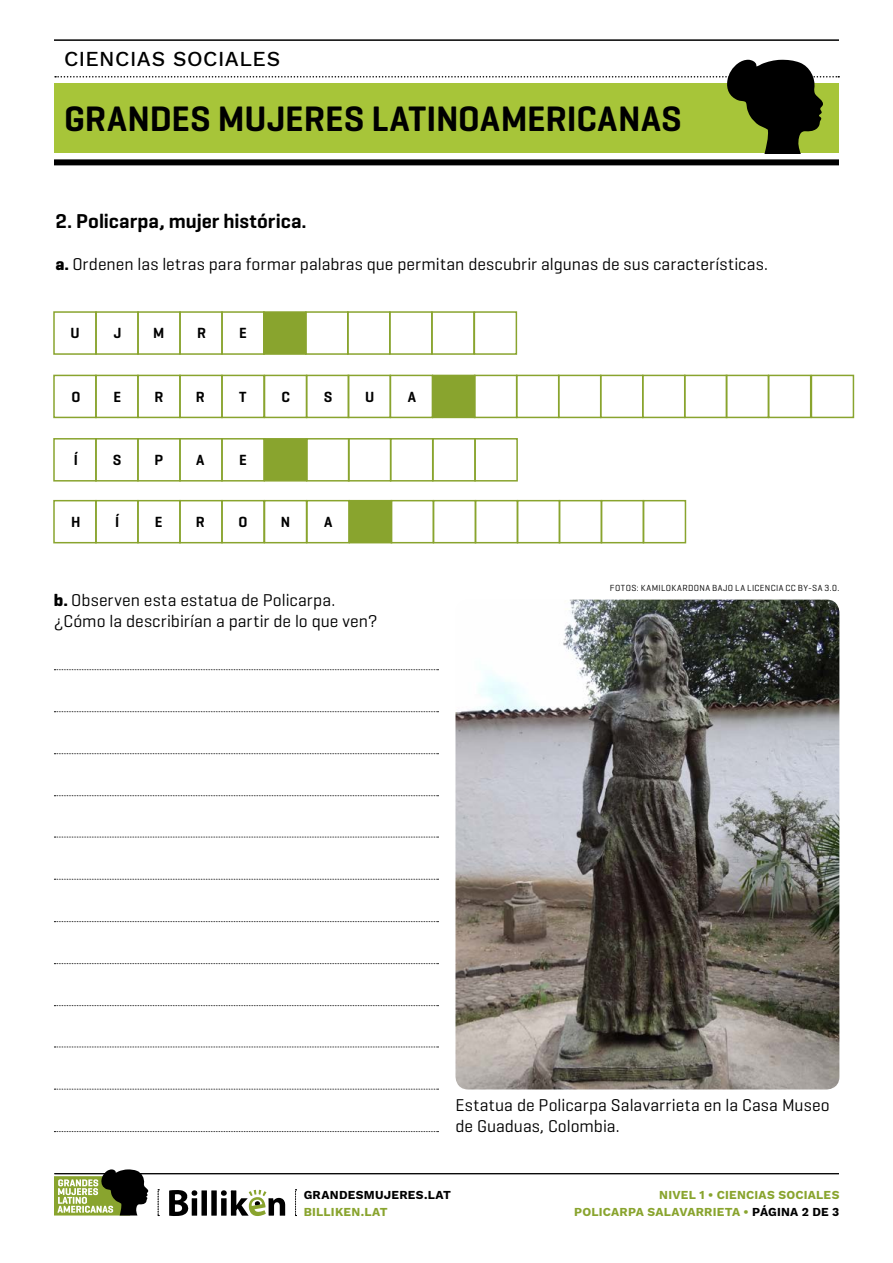
<style>
.page{position:relative;width:893px;height:1263px;background:#fff}
.page>*{position:absolute;margin:0;border:0;box-sizing:border-box;transform-origin:0 0}
.t1{font:600 36px "Geogrotesque";color:#000}
.t2{font:500 21px "Work Sans";letter-spacing:.025em;color:#000}
.t3{font:600 20.4px "Geogrotesque";color:#000}
.t4{font:17.4px/21px "Geogrotesque";letter-spacing:.005em;color:#000}
.t5{font:600 15px "Geogrotesque";color:#000}
.t6{font:700 12px/17px "Work Sans";letter-spacing:.02em;color:#89a42e;text-align:right}
.t7{font:700 12px "Work Sans";letter-spacing:.025em;color:#000}
.t8{font:9px "Geogrotesque";letter-spacing:.045em;color:#000}
.s1{font-weight:700}
.s2{color:#000}
</style>
<div class="page">
<div style="left:54px;top:159px;width:785px;height:6px;background:#000"></div>
<hr style="left:54px;top:39px;width:785px;height:2px;background:#000">
<svg style="left:55px;top:60px;width:784px;height:93px"></svg>
<svg style="left:169px;top:1190px;width:116px;height:26px"></svg>
<svg style="left:54px;top:1169px;width:95px;height:46px"></svg>
<hr style="left:54px;top:1173px;width:785px;height:1px;background:#000">
<svg style="left:158px;top:1189px;width:1px;height:27px"></svg>
<svg style="left:295px;top:1189px;width:2px;height:27px"></svg>
<div style="left:53px;top:311px;width:44px;height:44px;border:2px solid #89a42e"></div>
<div style="left:95px;top:311px;width:44px;height:44px;border:2px solid #89a42e"></div>
<div style="left:137px;top:311px;width:44px;height:44px;border:2px solid #89a42e"></div>
<div style="left:179px;top:311px;width:44px;height:44px;border:2px solid #89a42e"></div>
<div style="left:221px;top:311px;width:44px;height:44px;border:2px solid #89a42e"></div>
<div style="left:263px;top:311px;width:44px;height:44px;background:#89a42e;border:2px solid #89a42e"></div>
<div style="left:305px;top:311px;width:44px;height:44px;border:2px solid #89a42e"></div>
<div style="left:347px;top:311px;width:44px;height:44px;border:2px solid #89a42e"></div>
<div style="left:389px;top:311px;width:44px;height:44px;border:2px solid #89a42e"></div>
<div style="left:431px;top:311px;width:44px;height:44px;border:2px solid #89a42e"></div>
<div style="left:474px;top:311px;width:43px;height:44px;border:2px solid #89a42e"></div>
<div style="left:53px;top:375px;width:44px;height:43px;border:2px solid #89a42e"></div>
<div style="left:53px;top:438px;width:44px;height:43px;border:2px solid #89a42e"></div>
<div style="left:53px;top:500px;width:44px;height:43px;border:2px solid #89a42e"></div>
<div style="left:349px;top:500px;width:43px;height:43px;background:#89a42e"></div>
<div style="left:432px;top:375px;width:43px;height:43px;background:#89a42e"></div>
<div style="left:432px;top:438px;width:44px;height:43px;border:2px solid #89a42e"></div>
<div style="left:474px;top:438px;width:44px;height:43px;border:2px solid #89a42e"></div>
<div style="left:95px;top:375px;width:44px;height:43px;border:2px solid #89a42e"></div>
<div style="left:95px;top:438px;width:44px;height:43px;border:2px solid #89a42e"></div>
<div style="left:95px;top:500px;width:44px;height:43px;border:2px solid #89a42e"></div>
<div style="left:391px;top:500px;width:43px;height:43px;border:2px solid #89a42e"></div>
<div style="left:474px;top:375px;width:43px;height:43px;border:2px solid #89a42e"></div>
<div style="left:137px;top:375px;width:44px;height:43px;border:2px solid #89a42e"></div>
<div style="left:137px;top:438px;width:44px;height:43px;border:2px solid #89a42e"></div>
<div style="left:137px;top:500px;width:44px;height:43px;border:2px solid #89a42e"></div>
<div style="left:433px;top:500px;width:43px;height:43px;border:2px solid #89a42e"></div>
<div style="left:516px;top:375px;width:43px;height:43px;border:2px solid #89a42e"></div>
<div style="left:179px;top:375px;width:44px;height:43px;border:2px solid #89a42e"></div>
<div style="left:179px;top:438px;width:44px;height:43px;border:2px solid #89a42e"></div>
<div style="left:179px;top:500px;width:44px;height:43px;border:2px solid #89a42e"></div>
<div style="left:475px;top:500px;width:43px;height:43px;border:2px solid #89a42e"></div>
<div style="left:558px;top:375px;width:43px;height:43px;border:2px solid #89a42e"></div>
<div style="left:221px;top:375px;width:44px;height:43px;border:2px solid #89a42e"></div>
<div style="left:221px;top:438px;width:44px;height:43px;border:2px solid #89a42e"></div>
<div style="left:221px;top:500px;width:44px;height:43px;border:2px solid #89a42e"></div>
<div style="left:517px;top:500px;width:43px;height:43px;border:2px solid #89a42e"></div>
<div style="left:600px;top:375px;width:43px;height:43px;border:2px solid #89a42e"></div>
<div style="left:264px;top:375px;width:43px;height:43px;border:2px solid #89a42e"></div>
<div style="left:264px;top:438px;width:43px;height:43px;background:#89a42e"></div>
<div style="left:264px;top:500px;width:43px;height:43px;border:2px solid #89a42e"></div>
<div style="left:559px;top:500px;width:43px;height:43px;border:2px solid #89a42e"></div>
<div style="left:642px;top:375px;width:43px;height:43px;border:2px solid #89a42e"></div>
<div style="left:306px;top:375px;width:43px;height:43px;border:2px solid #89a42e"></div>
<div style="left:306px;top:438px;width:44px;height:43px;border:2px solid #89a42e"></div>
<div style="left:306px;top:500px;width:44px;height:43px;border:2px solid #89a42e"></div>
<div style="left:601px;top:500px;width:43px;height:43px;border:2px solid #89a42e"></div>
<div style="left:643px;top:500px;width:43px;height:43px;border:2px solid #89a42e"></div>
<div style="left:684px;top:375px;width:43px;height:43px;border:2px solid #89a42e"></div>
<div style="left:348px;top:375px;width:43px;height:43px;border:2px solid #89a42e"></div>
<div style="left:348px;top:438px;width:43px;height:43px;border:2px solid #89a42e"></div>
<div style="left:726px;top:375px;width:43px;height:43px;border:2px solid #89a42e"></div>
<div style="left:390px;top:375px;width:43px;height:43px;border:2px solid #89a42e"></div>
<div style="left:390px;top:438px;width:43px;height:43px;border:2px solid #89a42e"></div>
<div style="left:768px;top:375px;width:43px;height:43px;border:2px solid #89a42e"></div>
<div style="left:811px;top:375px;width:43px;height:43px;border:2px solid #89a42e"></div>
<img style="left:455px;top:600px;width:384px;height:489px">
<svg style="left:54px;top:711px;width:384px;height:1px"></svg>
<svg style="left:54px;top:921px;width:384px;height:1px"></svg>
<svg style="left:54px;top:753px;width:384px;height:1px"></svg>
<svg style="left:54px;top:963px;width:384px;height:1px"></svg>
<svg style="left:54px;top:669px;width:384px;height:1px"></svg>
<svg style="left:54px;top:795px;width:384px;height:1px"></svg>
<svg style="left:54px;top:1005px;width:384px;height:1px"></svg>
<svg style="left:54px;top:837px;width:384px;height:1px"></svg>
<svg style="left:54px;top:1046px;width:384px;height:1px"></svg>
<svg style="left:54px;top:879px;width:384px;height:1px"></svg>
<svg style="left:54px;top:1089px;width:384px;height:1px"></svg>
<svg style="left:54px;top:1131px;width:384px;height:1px"></svg>
<p class="t2" style="left:64px;top:43px;width:218px">CIENCIAS SOCIALES</p>
<h1 class="t1" style="left:64px;top:96px;width:619px">GRANDES MUJERES LATINOAMERICANAS</h1>
<p class="t3" style="left:55px;top:209px;width:253px">2. Policarpa, mujer histórica.</p>
<p class="t4" style="left:55px;top:253px;width:714px"><span class="s1">a.</span> Ordenen las letras para formar palabras que permitan descubrir algunas de sus características.</p>
<p class="t5" style="left:71px;top:324px;width:11px">U</p>
<p class="t5" style="left:114px;top:324px;width:9px">J</p>
<p class="t5" style="left:153px;top:324px;width:13px">M</p>
<p class="t5" style="left:197px;top:324px;width:10px">R</p>
<p class="t5" style="left:239px;top:324px;width:9px">E</p>
<p class="t5" style="left:71px;top:387px;width:11px">O</p>
<p class="t5" style="left:113px;top:387px;width:9px">E</p>
<p class="t5" style="left:154px;top:387px;width:10px">R</p>
<p class="t5" style="left:196px;top:387px;width:10px">R</p>
<p class="t5" style="left:239px;top:387px;width:9px">T</p>
<p class="t5" style="left:281px;top:387px;width:10px">C</p>
<p class="t5" style="left:324px;top:387px;width:10px">S</p>
<p class="t5" style="left:365px;top:387px;width:11px">U</p>
<p class="t5" style="left:408px;top:387px;width:10px">A</p>
<p class="t5" style="left:74px;top:451px;width:6px">Í</p>
<p class="t5" style="left:113px;top:451px;width:10px">S</p>
<p class="t5" style="left:154px;top:451px;width:10px">P</p>
<p class="t5" style="left:196px;top:451px;width:10px">A</p>
<p class="t5" style="left:239px;top:451px;width:9px">E</p>
<p class="t5" style="left:71px;top:513px;width:11px">H</p>
<p class="t5" style="left:115px;top:513px;width:6px">Í</p>
<p class="t5" style="left:155px;top:513px;width:9px">E</p>
<p class="t5" style="left:196px;top:513px;width:10px">R</p>
<p class="t5" style="left:238px;top:513px;width:11px">O</p>
<p class="t5" style="left:281px;top:513px;width:11px">N</p>
<p class="t5" style="left:324px;top:513px;width:10px">A</p>
<p class="t4" style="left:54px;top:589px;width:325px"><span class="s1">b.</span> Observen esta estatua de Policarpa. ¿Cómo la describirían a partir de lo que ven?</p>
<p class="t8" style="left:610px;top:582px;width:231px">FOTOS: KAMILOKARDONA BAJO LA LICENCIA CC BY-SA 3.0.</p>
<p class="t4" style="left:455px;top:1093px;width:376px">Estatua de Policarpa Salavarrieta en la Casa Museo de Guaduas, Colombia.</p>
<p class="t7" style="left:304px;top:1185px;width:149px">GRANDESMUJERES.LAT</p>
<p class="t6" style="left:304px;top:1202px;width:86px">BILLIKEN.LAT</p>
<p class="t6" style="left:574px;top:1185px;width:267px">NIVEL 1 • CIENCIAS SOCIALES<br>POLICARPA SALAVARRIETA • <span class="s2">PÁGINA 2 DE 3</span></p>
</div>
